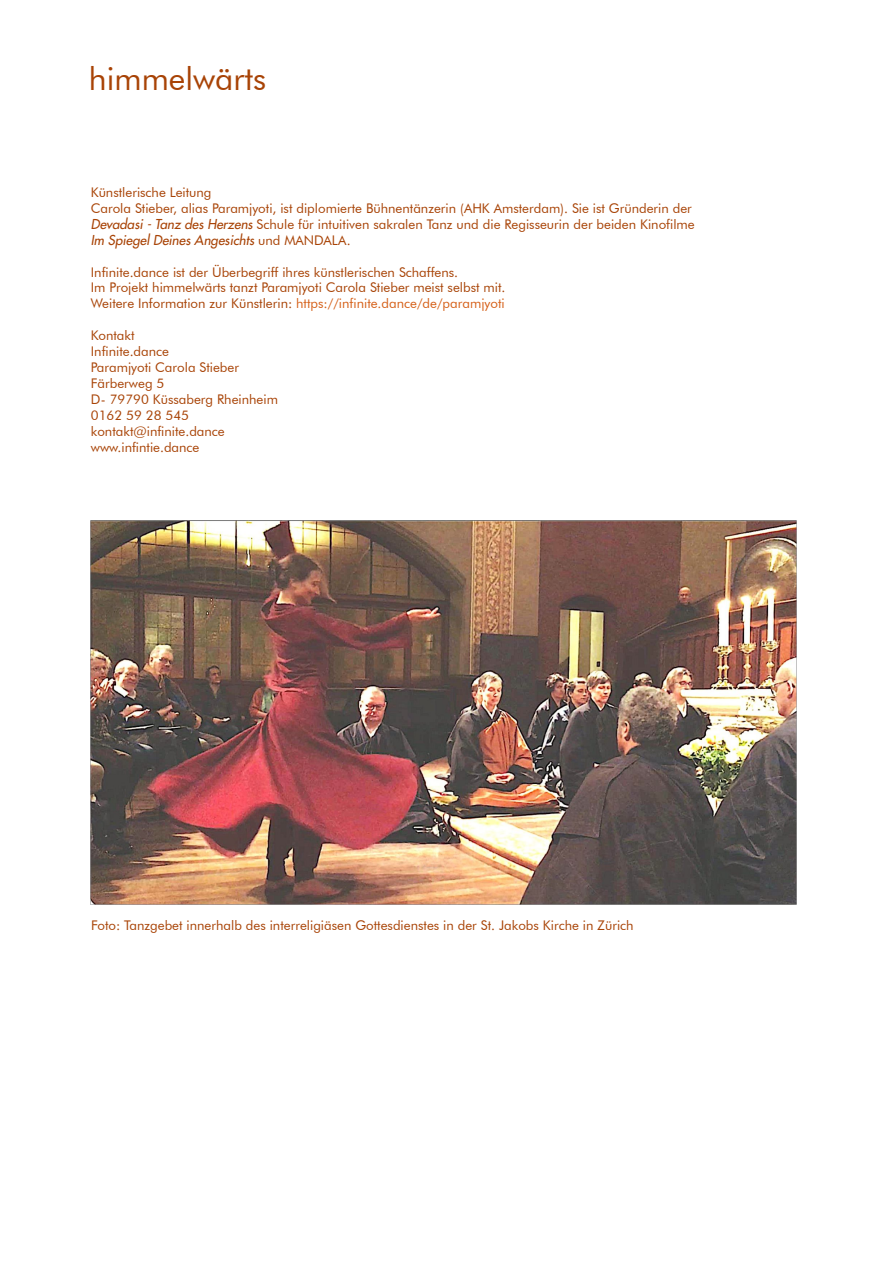
<style>
.page{position:relative;width:893px;height:1263px;background:#fff}
.page>*{position:absolute;margin:0;border:0;box-sizing:border-box;transform-origin:0 0}
.t1{font:32.1px "Futura BT";color:#a84306}
.t2{font:13.35px/16px "Futura BT";color:#a84306}
.t3{font:italic 500 13.35px "Futura Std";color:#a84306}
.s1{font-family:"Futura Std";font-weight:500;font-style:italic}
.s2{font-family:"Futura BT";font-weight:400;font-style:normal}
.s3{color:#d55f17}
</style>
<div class="page">
<img style="left:91px;top:520px;width:705px;height:384px">
<h1 class="t1" style="left:89px;top:60px;width:179px">himmelwärts</h1>
<p class="t2" style="left:91px;top:184px;width:605px">Künstlerische Leitung<br>Carola Stieber, alias Paramjyoti, ist diplomierte Bühnentänzerin (AHK Amsterdam). Sie ist Gründerin der<br><span class="s1">Devadasi - Tanz des Herzens</span> Schule für intuitiven sakralen Tanz und die Regisseurin der beiden Kinofilme</p>
<p class="t3" style="left:91px;top:231px;width:261px">Im Spiegel Deines Angesichts <span class="s2">und MANDALA.</span></p>
<p class="t2" style="left:91px;top:264px;width:416px">Infinite.dance ist der Überbegriff ihres künstlerischen Schaffens.<br>Im Projekt himmelwärts tanzt Paramjyoti Carola Stieber meist selbst mit.<br>Weitere Information zur Künstlerin: <span class="s3">https://infinite.dance/de/paramjyoti</span></p>
<p class="t2" style="left:91px;top:328px;width:189px">Kontakt<br>Infinite.dance<br>Paramjyoti Carola Stieber<br>Färberweg 5<br>D- 79790 Küssaberg Rheinheim<br>0162 59 28 545 kontakt@infinite.dance www.infintie.dance</p>
<p class="t2" style="left:91px;top:917px;width:544px">Foto: Tanzgebet innerhalb des interreligiäsen Gottesdienstes in der St. Jakobs Kirche in Zürich</p>
</div>
